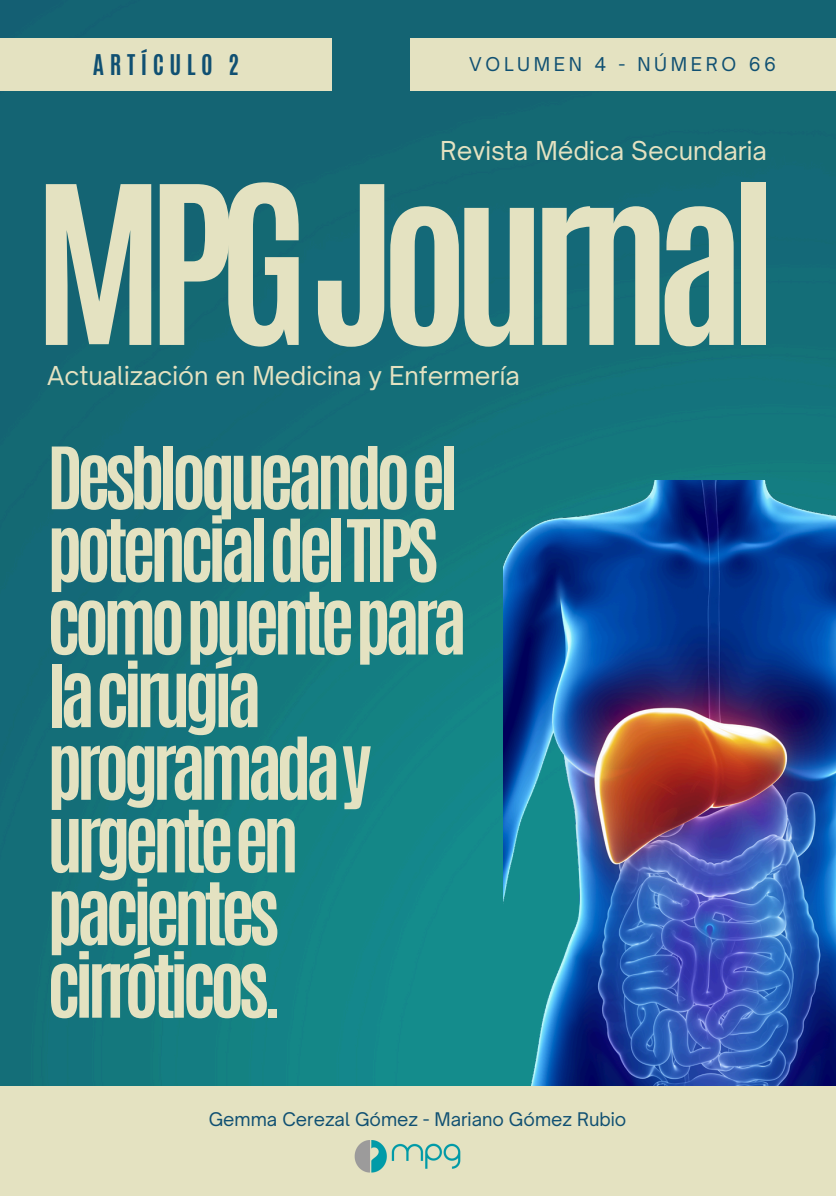
<style>
.page{position:relative;width:836px;height:1196px;background:#fff}
.page>*{position:absolute;margin:0;border:0;box-sizing:border-box;transform-origin:0 0}
.t1{font:700 187px "Antonio";letter-spacing:-.085em;color:#e4e2c1}
.t2{font:700 73px/72.6px "Antonio";letter-spacing:-.085em;color:#e4e2c1}
.t3{font:25px "Open Sauce One";color:#e4e2c1}
.t4{font:700 23.8px "Antonio";letter-spacing:.23em;color:#105072}
.t5{font:18.2px "Open Sauce One";letter-spacing:.2em;color:#105072}
.t6{font:18px "Open Sauce One";color:#105072}
</style>
<div class="page">
<img style="left:0;top:0;width:836px;height:1195px">
<div style="left:0;top:38px;width:332px;height:53px;background:#e4e2c1"></div>
<div style="left:410px;top:38px;width:426px;height:53px;background:#e4e2c1"></div>
<div style="left:0;top:1085px;width:835px;height:110px;background:#e4e2c1"></div>
<img style="left:354px;top:1140px;width:107px;height:33px">
<img style="left:503px;top:481px;width:333px;height:604px">
<h5 class="t4" style="left:93px;top:48px;width:148px">ARTÍCULO 2</h5>
<h4 class="t5" style="left:469px;top:53px;width:308px">VOLUMEN 4 - NÚMERO 66</h4>
<h2 class="t3" style="left:440px;top:135px;width:328px">Revista Médica Secundaria</h2>
<h4 class="t1" style="left:34px;top:131px;width:745px">MPGJournal</h4>
<p class="t3" style="left:47px;top:360px;width:474px">Actualización en Medicina y Enfermería</p>
<h3 class="t2" style="left:47px;top:442px;width:421px">Desbloqueandoel potencialdelTIPS comopuentepara lacirugía programaday urgenteen pacientes cirróticos.</h3>
<h1 class="t6" style="left:209px;top:1107px;width:419px">Gemma Cerezal Gómez - Mariano Gómez Rubio</h1>
</div>
